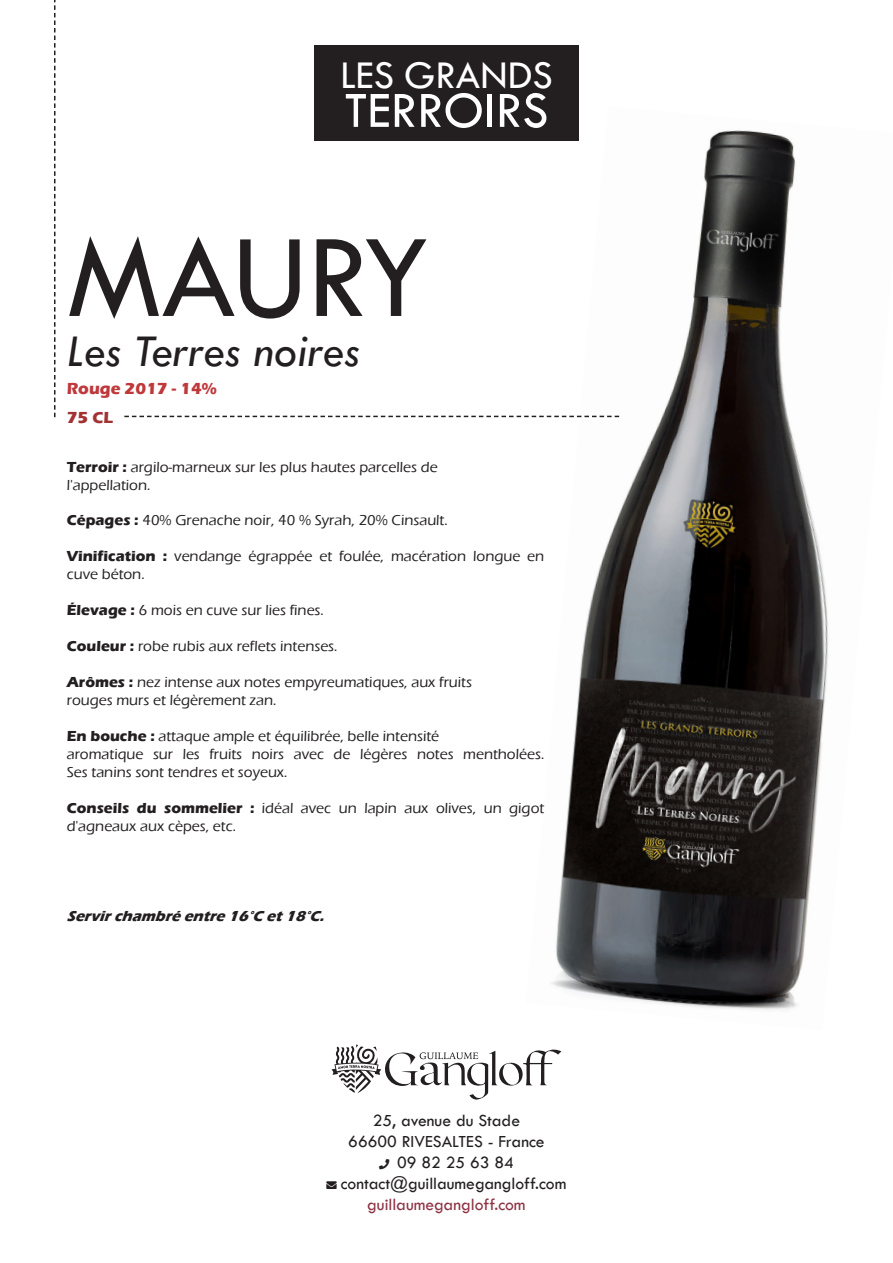
<style>
.page{position:relative;width:893px;height:1263px;background:#fff}
.page>*{position:absolute;margin:0;border:0;box-sizing:border-box;transform-origin:0 0}
.nom_bouteille{font:123.15px "Tw Cen";letter-spacing:-.015em;color:#231f20}
.t1{font:52.8px "Tw Cen";color:#fff}
.nom_bouteille-2{font:italic 47.1px "Tw Cen";color:#231f20}
.t2{font:40.8px "Tw Cen";color:#fff}
.t3{font:17.55px/21.1px "Tw Cen";color:#231f20;text-align:center}
.Style_de_paragraphe{font:700 16.5px "Eras ITC";color:#bf383b}
.Style_de_paragraphe-2{font:700 16.5px "Eras ITC";color:#a33234}
.Style_de_paragraphe-3{font:500 15px/18px "Eras ITC";color:#231f20}
.Style_de_paragraphe-4{font:italic 700 15px "Eras ITC";color:#231f20}
.s1{font-weight:700}
.s2{color:#8d3244}
</style>
<div class="page">
<div style="left:314px;top:45px;width:265px;height:95px;background:#231f20"></div>
<svg style="left:332px;top:1044px;width:229px;height:56px"></svg>
<img style="left:526px;top:130px;width:302px;height:880px">
<svg style="left:54px;top:0;width:2px;height:417px"></svg>
<svg style="left:124px;top:416px;width:495px;height:1px"></svg>
<h3 class="t2" style="left:340px;top:51px;width:214px">LES GRANDS</h3>
<h2 class="t1" style="left:344px;top:78px;width:206px">TERROIRS</h2>
<p class="nom_bouteille" style="left:67px;top:203px;width:365px">MAURY</p>
<p class="nom_bouteille-2" style="left:67px;top:322px;width:295px">Les Terres noires</p>
<p class="Style_de_paragraphe" style="left:67px;top:379px;width:151px">Rouge 2017 - 14%</p>
<p class="Style_de_paragraphe-2" style="left:67px;top:408px;width:48px">75 CL</p>
<p class="Style_de_paragraphe-3" style="left:67px;top:458px;width:372px"><span class="s1">Terroir :</span> argilo-marneux sur les plus hautes parcelles de</p>
<p class="Style_de_paragraphe-3" style="left:67px;top:476px;width:85px">l'appellation.</p>
<p class="Style_de_paragraphe-3" style="left:67px;top:512px;width:383px"><span class="s1">Cépages :</span> 40% Grenache noir, 40 % Syrah, 20% Cinsault.</p>
<p class="Style_de_paragraphe-3" style="left:67px;top:548px;width:479px"><span class="s1">Vinification :</span> vendange égrappée et foulée, macération longue en cuve béton.</p>
<p class="Style_de_paragraphe-3" style="left:67px;top:602px;width:259px"><span class="s1">Élevage :</span> 6 mois en cuve sur lies fines.</p>
<p class="Style_de_paragraphe-3" style="left:67px;top:637px;width:272px"><span class="s1">Couleur :</span> robe rubis aux reflets intenses.</p>
<p class="Style_de_paragraphe-3" style="left:67px;top:673px;width:407px"><span class="s1">Arômes :</span> nez intense aux notes empyreumatiques, aux fruits</p>
<p class="Style_de_paragraphe-3" style="left:67px;top:691px;width:211px">rouges murs et légèrement zan.</p>
<p class="Style_de_paragraphe-3" style="left:67px;top:727px;width:374px"><span class="s1">En bouche :</span> attaque ample et équilibrée, belle intensité</p>
<p class="Style_de_paragraphe-3" style="left:67px;top:745px;width:479px">aromatique sur les fruits noirs avec de légères notes mentholées.<br>Ses tanins sont tendres et soyeux.</p>
<p class="Style_de_paragraphe-3" style="left:67px;top:799px;width:479px"><span class="s1">Conseils du sommelier :</span> idéal avec un lapin aux olives, un gigot d'agneaux aux cèpes, etc.</p>
<p class="Style_de_paragraphe-4" style="left:67px;top:907px;width:264px">Servirchambréentre16°C et18°C.</p>
<p class="t3" style="left:373px;top:1110px;width:149px">25, avenue du Stade</p>
<p class="t3" style="left:348px;top:1131px;width:198px">66600 RIVESALTES - France</p>
<p class="t3" style="left:397px;top:1152px;width:118px">09 82 25 63 84</p>
<p class="t3" style="left:326px;top:1173px;width:242px">→ contact@guillaumegangloff.com <span class="s2">guillaumegangloff.com</span></p>
</div>
